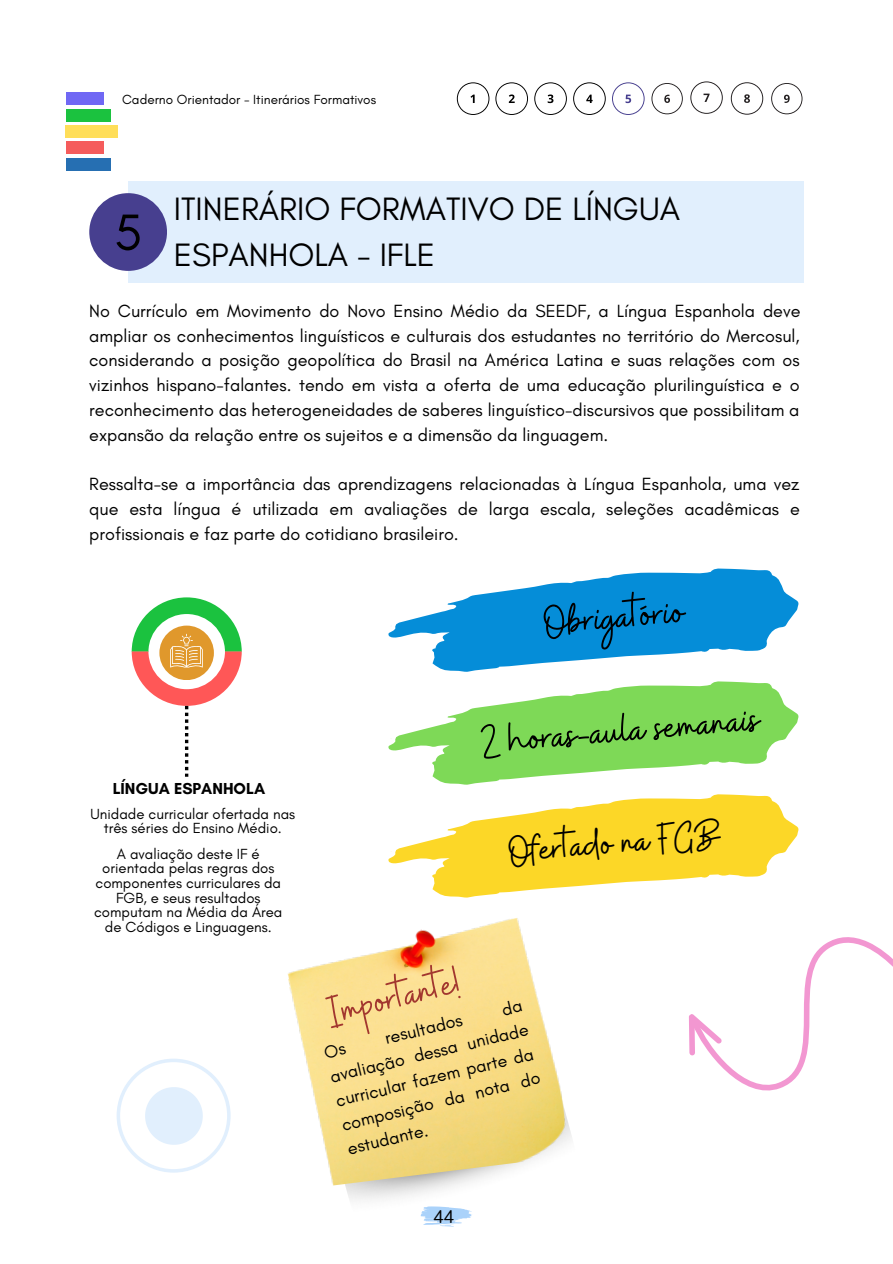
<style>
.page{position:relative;width:893px;height:1264px;background:#fff}
.page>*{position:absolute;margin:0;border:0;box-sizing:border-box;transform-origin:0 0}
.t1{font:51.75px "Glacial Indifference";color:#000}
.t2{font:48px "Buffalo";color:#000}
.t3{font:46.35px "Buffalo";color:#a2372f}
.t4{font:45px "Buffalo";color:#000}
.t5{font:33px/46px "Glacial Indifference";color:#000}
.t6{font:18px/24.8px "Glacial Indifference";color:#000;text-align:justify}
.t7{font:18px "Nunito";color:#000}
.t8{font:700 16.2px "Glacial Indifference";color:#000}
.t9{font:15px/14.5px "Glacial Indifference";color:#000;text-align:center}
.t10{font:13.5px "Glacial Indifference";color:#000}
</style>
<div class="page">
<div style="left:66px;top:92px;width:38px;height:13px;background:#7068f4"></div>
<div style="left:66px;top:109px;width:44px;height:12px;background:#1bc23f"></div>
<div style="left:66px;top:125px;width:52px;height:12px;background:#ffde59"></div>
<div style="left:66px;top:142px;width:38px;height:12px;background:#f55c5c"></div>
<div style="left:66px;top:158px;width:44px;height:13px;background:#266fb2"></div>
<svg style="left:688px;top:937px;width:204px;height:154px"></svg>
<div style="left:128px;top:181px;width:675px;height:102px;background:#e1effd"></div>
<div style="left:89px;top:193px;width:78px;height:78px;background:#473f8f;border-radius:50%"></div>
<svg style="left:117px;top:1058px;width:113px;height:114px"></svg>
<svg style="left:132px;top:597px;width:110px;height:179px"></svg>
<svg style="left:388px;top:568px;width:410px;height:104px"></svg>
<svg style="left:388px;top:681px;width:410px;height:103px"></svg>
<svg style="left:388px;top:794px;width:410px;height:103px"></svg>
<svg style="left:457px;top:82px;width:32px;height:33px"></svg>
<svg style="left:495px;top:82px;width:33px;height:33px"></svg>
<svg style="left:534px;top:82px;width:33px;height:33px"></svg>
<svg style="left:573px;top:82px;width:32px;height:33px"></svg>
<svg style="left:612px;top:82px;width:32px;height:33px"></svg>
<svg style="left:651px;top:83px;width:31px;height:31px"></svg>
<svg style="left:690px;top:81px;width:32px;height:33px"></svg>
<svg style="left:771px;top:83px;width:31px;height:31px"></svg>
<svg style="left:730px;top:82px;width:33px;height:33px"></svg>
<img style="left:287px;top:918px;width:283px;height:269px">
<svg style="left:420px;top:1206px;width:52px;height:20px"></svg>
<svg style="left:324px;top:1043px;width:22px;height:15px"></svg>
<p class="t10" style="left:122px;top:92px;width:255px">Caderno Orientador - Itinerários Formativos</p>
<p class="t1" style="left:114px;top:201px;width:30px">5</p>
<p class="t5" style="left:174px;top:186px;width:507px">ITINERÁRIO FORMATIVO DE LÍNGUA<br>ESPANHOLA - IFLE</p>
<p class="t6" style="left:89px;top:298px;width:712px">No Currículo em Movimento do Novo Ensino Médio da SEEDF, a Língua Espanhola deve ampliar os conhecimentos linguísticos e culturais dos estudantes no território do Mercosul, considerando a posição geopolítica do Brasil na América Latina e suas relações com os vizinhos hispano-falantes. tendo em vista a oferta de uma educação plurilinguística e o reconhecimento das heterogeneidades de saberes linguístico-discursivos que possibilitam a expansão da relação entre os sujeitos e a dimensão da linguagem.</p>
<p class="t6" style="left:89px;top:471px;width:712px">Ressalta-se a importância das aprendizagens relacionadas à Língua Espanhola, uma vez que esta língua é utilizada em avaliações de larga escala, seleções acadêmicas e profissionais e faz parte do cotidiano brasileiro.</p>
<p class="t2" style="left:541px;top:592px;width:142px;rotate:-5deg">Obrigatório</p>
<p class="t8" style="left:113px;top:778px;width:154px">LÍNGUA ESPANHOLA</p>
<p class="t9" style="left:91px;top:806px;width:206px">Unidade curricular ofertada nas três séries do Ensino Médio.</p>
<p class="t9" style="left:117px;top:846px;width:144px">A avaliação deste IF é</p>
<p class="t9" style="left:94px;top:860px;width:190px">orientada pelas regras dos componentes curriculares da<br>FGB, e seus resultados computam na Média da Área de Códigos e Linguagens.</p>
<p class="t2" style="left:478px;top:711px;width:281px;rotate:-5deg">2 horas-aula semanais</p>
<p class="t4" style="left:506px;top:822px;width:212px;rotate:-5deg">Ofertado na FGB</p>
<p class="t3" style="left:320px;top:984px;width:136px;rotate:-14deg">Importante!</p>
<p class="t6" style="left:321px;top:1042px;width:206px;text-indent:183px;rotate:-14deg">da avaliação dessa unidade curricular fazem parte da composição da nota do estudante.</p>
<p class="t6" style="left:382px;top:1026px;width:81px;rotate:-14deg">resultados</p>
<p class="t7" style="left:433px;top:1204px;width:23px">44</p>
</div>
